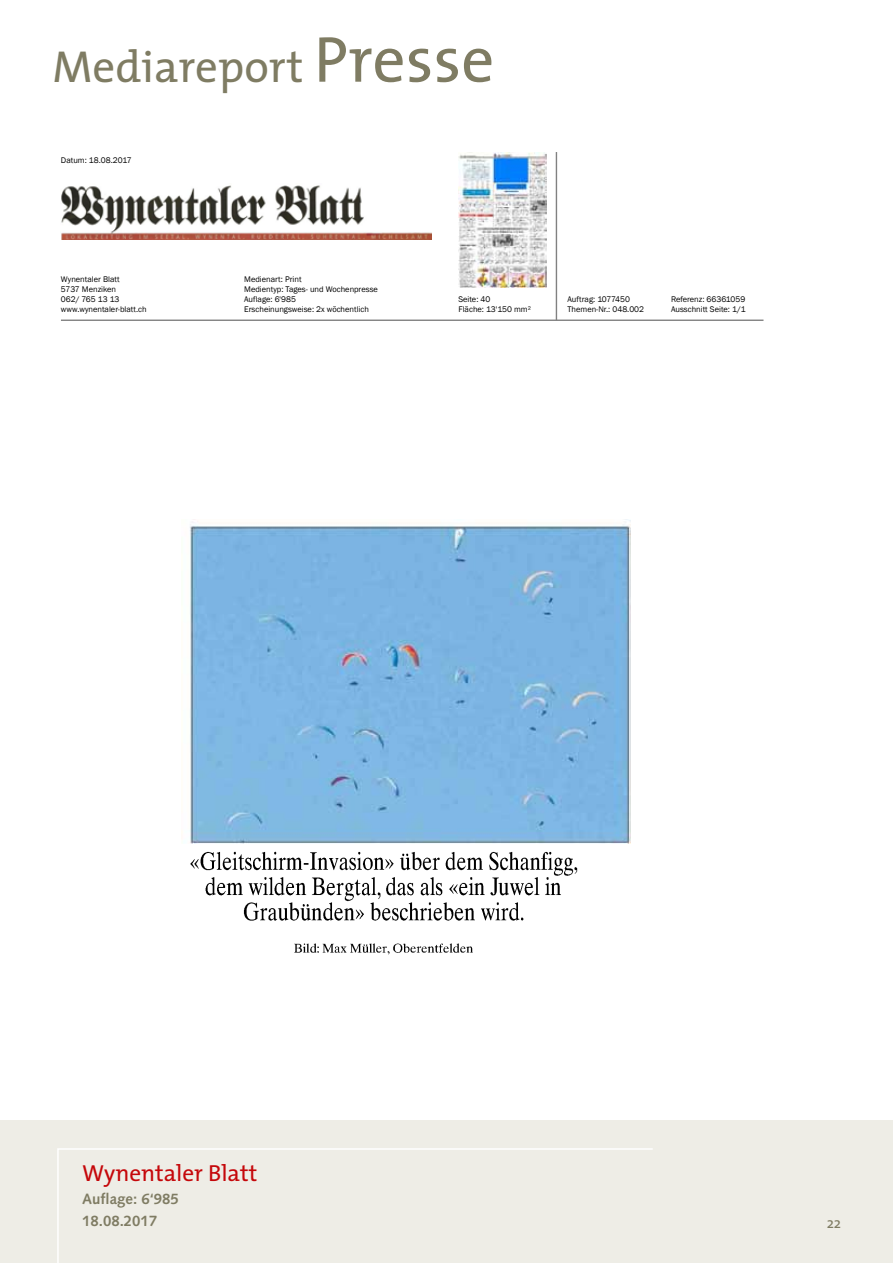
<style>
.page{position:relative;width:893px;height:1263px;background:#fff}
.page>*{position:absolute;margin:0;border:0;box-sizing:border-box;transform-origin:0 0}
.t1{font:45px "The Mix";color:#7f7c63}
.t2{font:23.25px "The Mix";color:#c5070a}
.t3{font:700 15px/22.5px "Syntax";color:#7f7c63}
.t4{font:15px "The Mix";color:#7f7c63}
.t5{font:8.4px/9.9px "Franklin Gothic";color:#000}
.s1{font-size:65.4px}
</style>
<div class="page">
<div style="left:0;top:1119px;width:893px;height:144px;background:#eeede6"></div>
<svg style="left:57px;top:1148px;width:596px;height:115px"></svg>
<hr style="left:61px;top:320px;width:702px;height:1px;background:#818181">
<hr style="left:556px;top:152px;width:1px;height:168px;background:#818181">
<img style="left:61px;top:185px;width:371px;height:54px">
<img style="left:458px;top:152px;width:89px;height:136px">
<img style="left:61px;top:520px;width:690px;height:600px">
<img style="left:181px;top:519px;width:449px;height:325px">
<h1 class="t1" style="left:53px;top:29px;width:443px">Mediareport <span class="s1">Presse</span></h1>
<p class="t5" style="left:61px;top:156px;width:72px">Datum: 18.08.2017</p>
<p class="t5" style="left:61px;top:274px;width:87px">Wynentaler Blatt<br>5737 Menziken<br>062/ 765 13 13 www.wynentaler-blatt.ch</p>
<p class="t5" style="left:244px;top:274px;width:135px">Medienart: Print<br>Medientyp: Tages- und Wochenpresse<br>Auflage: 6'985<br>Erscheinungsweise: 2x wöchentlich</p>
<p class="t5" style="left:458px;top:294px;width:33px">Seite: 40</p>
<p class="t5" style="left:568px;top:294px;width:64px">Auftrag: 1077450</p>
<p class="t5" style="left:458px;top:304px;width:74px">Fläche: 13'150 mm²</p>
<p class="t5" style="left:671px;top:294px;width:76px">Referenz: 66361059<br>Ausschnitt Seite: 1/1</p>
<p class="t5" style="left:568px;top:304px;width:78px">Themen-Nr.: 048.002</p>
<h2 class="t2" style="left:82px;top:1154px;width:177px">Wynentaler Blatt</h2>
<h3 class="t3" style="left:82px;top:1187px;width:98px">Auflage: 6‘985<br>18.08.2017</h3>
<h3 class="t4" style="left:827px;top:1210px;width:16px">22</h3>
</div>
